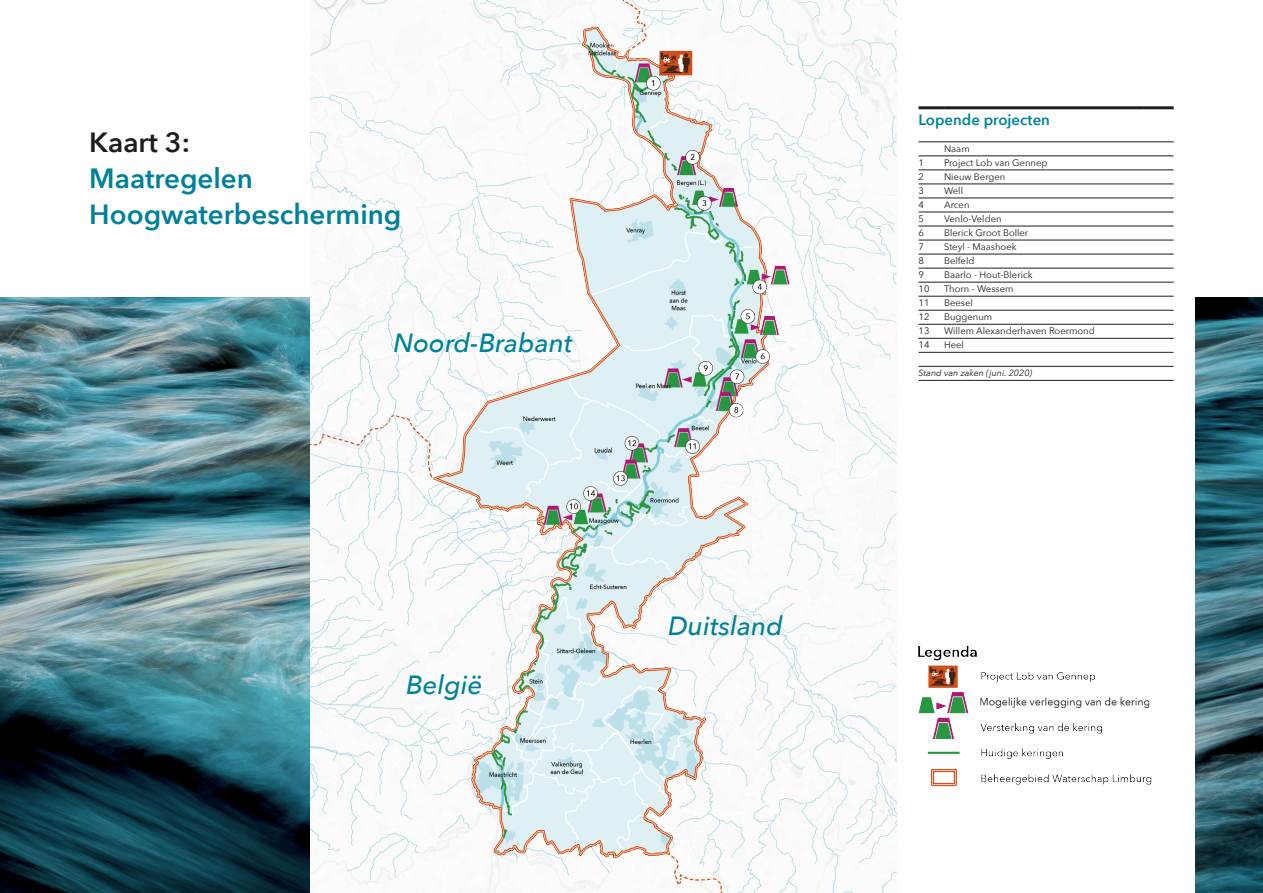
<style>
.page{position:relative;width:1263px;height:893px;background:#fff}
.page>*{position:absolute;margin:0;border:0;box-sizing:border-box;transform-origin:0 0}
.t1{font:600 27.75px/36px "Avenir Next";color:#008198}
.t2{font:600 27.75px "Avenir Next";letter-spacing:-.005em;color:#1d1d1b}
.t3{font:italic 500 26.25px "Avenir Next";color:#008198}
.t4{font:600 15px "Avenir Next";color:#008198}
.t5{font:9.45px "Avenir Next";color:#1d1d1b}
.t6{font:italic 9px "Avenir Next";color:#1d1d1b}
</style>
<div class="page">
<img style="left:0;top:298px;width:1263px;height:595px">
<img style="left:310px;top:0;width:587px;height:893px">
<div style="left:897px;top:0;width:298px;height:893px;background:#fff"></div>
<img style="left:411px;top:11px;width:400px;height:876px">
<img style="left:918px;top:645px;width:234px;height:142px">
<hr style="left:918px;top:106px;width:26px;height:3px;background:#1d1d1b">
<hr style="left:944px;top:106px;width:200px;height:3px;background:#1d1d1b">
<hr style="left:1144px;top:106px;width:30px;height:3px;background:#1d1d1b">
<svg style="left:918px;top:142px;width:26px;height:1px"></svg>
<hr style="left:944px;top:142px;width:200px;height:1px;background:#1d1d1b">
<hr style="left:1144px;top:142px;width:30px;height:1px;background:#1d1d1b">
<svg style="left:918px;top:156px;width:26px;height:1px"></svg>
<hr style="left:944px;top:156px;width:200px;height:1px;background:#1d1d1b">
<hr style="left:1144px;top:156px;width:30px;height:1px;background:#1d1d1b">
<svg style="left:918px;top:170px;width:26px;height:1px"></svg>
<hr style="left:944px;top:170px;width:200px;height:1px;background:#1d1d1b">
<hr style="left:1144px;top:170px;width:30px;height:1px;background:#1d1d1b">
<svg style="left:918px;top:184px;width:26px;height:1px"></svg>
<hr style="left:944px;top:184px;width:200px;height:1px;background:#1d1d1b">
<hr style="left:1144px;top:184px;width:30px;height:1px;background:#1d1d1b">
<svg style="left:918px;top:198px;width:26px;height:1px"></svg>
<hr style="left:944px;top:198px;width:200px;height:1px;background:#1d1d1b">
<hr style="left:1144px;top:198px;width:30px;height:1px;background:#1d1d1b">
<svg style="left:918px;top:212px;width:26px;height:1px"></svg>
<hr style="left:944px;top:212px;width:200px;height:1px;background:#1d1d1b">
<hr style="left:1144px;top:212px;width:30px;height:1px;background:#1d1d1b">
<svg style="left:918px;top:226px;width:26px;height:1px"></svg>
<hr style="left:944px;top:226px;width:200px;height:1px;background:#1d1d1b">
<hr style="left:1144px;top:226px;width:30px;height:1px;background:#1d1d1b">
<svg style="left:918px;top:240px;width:26px;height:1px"></svg>
<hr style="left:944px;top:240px;width:200px;height:1px;background:#1d1d1b">
<hr style="left:1144px;top:240px;width:30px;height:1px;background:#1d1d1b">
<svg style="left:918px;top:254px;width:26px;height:1px"></svg>
<hr style="left:944px;top:254px;width:200px;height:1px;background:#1d1d1b">
<hr style="left:1144px;top:254px;width:30px;height:1px;background:#1d1d1b">
<svg style="left:918px;top:268px;width:26px;height:1px"></svg>
<hr style="left:944px;top:268px;width:200px;height:1px;background:#1d1d1b">
<hr style="left:1144px;top:268px;width:30px;height:1px;background:#1d1d1b">
<svg style="left:918px;top:282px;width:26px;height:1px"></svg>
<hr style="left:944px;top:282px;width:200px;height:1px;background:#1d1d1b">
<hr style="left:1144px;top:282px;width:30px;height:1px;background:#1d1d1b">
<svg style="left:918px;top:296px;width:26px;height:1px"></svg>
<hr style="left:944px;top:296px;width:200px;height:1px;background:#1d1d1b">
<hr style="left:1144px;top:296px;width:30px;height:1px;background:#1d1d1b">
<svg style="left:918px;top:310px;width:26px;height:1px"></svg>
<hr style="left:944px;top:310px;width:200px;height:1px;background:#1d1d1b">
<hr style="left:1144px;top:310px;width:30px;height:1px;background:#1d1d1b">
<svg style="left:918px;top:324px;width:26px;height:1px"></svg>
<hr style="left:944px;top:324px;width:200px;height:1px;background:#1d1d1b">
<hr style="left:1144px;top:324px;width:30px;height:1px;background:#1d1d1b">
<svg style="left:918px;top:338px;width:26px;height:1px"></svg>
<hr style="left:944px;top:338px;width:200px;height:1px;background:#1d1d1b">
<hr style="left:1144px;top:338px;width:30px;height:1px;background:#1d1d1b">
<svg style="left:918px;top:352px;width:26px;height:1px"></svg>
<hr style="left:944px;top:352px;width:200px;height:1px;background:#1d1d1b">
<hr style="left:1144px;top:352px;width:30px;height:1px;background:#1d1d1b">
<svg style="left:918px;top:366px;width:26px;height:1px"></svg>
<hr style="left:944px;top:366px;width:200px;height:1px;background:#1d1d1b">
<hr style="left:1144px;top:366px;width:30px;height:1px;background:#1d1d1b">
<svg style="left:918px;top:380px;width:26px;height:1px"></svg>
<hr style="left:944px;top:380px;width:200px;height:1px;background:#1d1d1b">
<hr style="left:1144px;top:380px;width:30px;height:1px;background:#1d1d1b">
<h1 class="t2" style="left:89px;top:118px;width:102px">Kaart 3:</h1>
<h1 class="t1" style="left:89px;top:159px;width:314px">Maatregelen<br>Hoogwaterbescherming</h1>
<h2 class="t3" style="left:393px;top:320px;width:181px">Noord-Brabant</h2>
<h2 class="t3" style="left:406px;top:662px;width:78px">België</h2>
<h2 class="t3" style="left:668px;top:604px;width:116px">Duitsland</h2>
<h3 class="t4" style="left:918px;top:107px;width:133px">Lopende projecten</h3>
<p class="t5" style="left:944px;top:140px;width:27px">Naam</p>
<p class="t5" style="left:918px;top:154px;width:7px">1</p>
<p class="t5" style="left:944px;top:154px;width:105px">Project Lob van Gennep</p>
<p class="t5" style="left:918px;top:168px;width:7px">2</p>
<p class="t5" style="left:944px;top:168px;width:63px">Nieuw Bergen</p>
<p class="t5" style="left:918px;top:182px;width:7px">3</p>
<p class="t5" style="left:944px;top:182px;width:21px">Well</p>
<p class="t5" style="left:918px;top:196px;width:7px">4</p>
<p class="t5" style="left:944px;top:196px;width:27px">Arcen</p>
<p class="t5" style="left:918px;top:210px;width:7px">5</p>
<p class="t5" style="left:944px;top:210px;width:59px">Venlo-Velden</p>
<p class="t5" style="left:918px;top:225px;width:7px">6</p>
<p class="t5" style="left:944px;top:225px;width:86px">Blerick Groot Boller</p>
<p class="t5" style="left:918px;top:239px;width:7px">7</p>
<p class="t5" style="left:944px;top:239px;width:74px">Steyl - Maashoek</p>
<p class="t5" style="left:918px;top:253px;width:7px">8</p>
<p class="t5" style="left:944px;top:253px;width:32px">Belfeld</p>
<p class="t5" style="left:918px;top:267px;width:7px">9</p>
<p class="t5" style="left:944px;top:267px;width:90px">Baarlo - Hout-Blerick</p>
<p class="t5" style="left:918px;top:281px;width:12px">10</p>
<p class="t5" style="left:944px;top:281px;width:71px">Thorn - Wessem</p>
<p class="t5" style="left:918px;top:295px;width:12px">11</p>
<p class="t5" style="left:944px;top:295px;width:30px">Beesel</p>
<p class="t5" style="left:918px;top:309px;width:12px">12</p>
<p class="t5" style="left:944px;top:309px;width:50px">Buggenum</p>
<p class="t5" style="left:918px;top:323px;width:12px">13</p>
<p class="t5" style="left:944px;top:323px;width:152px">Willem Alexanderhaven Roermond</p>
<p class="t5" style="left:918px;top:337px;width:12px">14</p>
<p class="t5" style="left:944px;top:337px;width:21px">Heel</p>
<p class="t6" style="left:918px;top:365px;width:115px">Stand van zaken (juni. 2020)</p>
</div>
